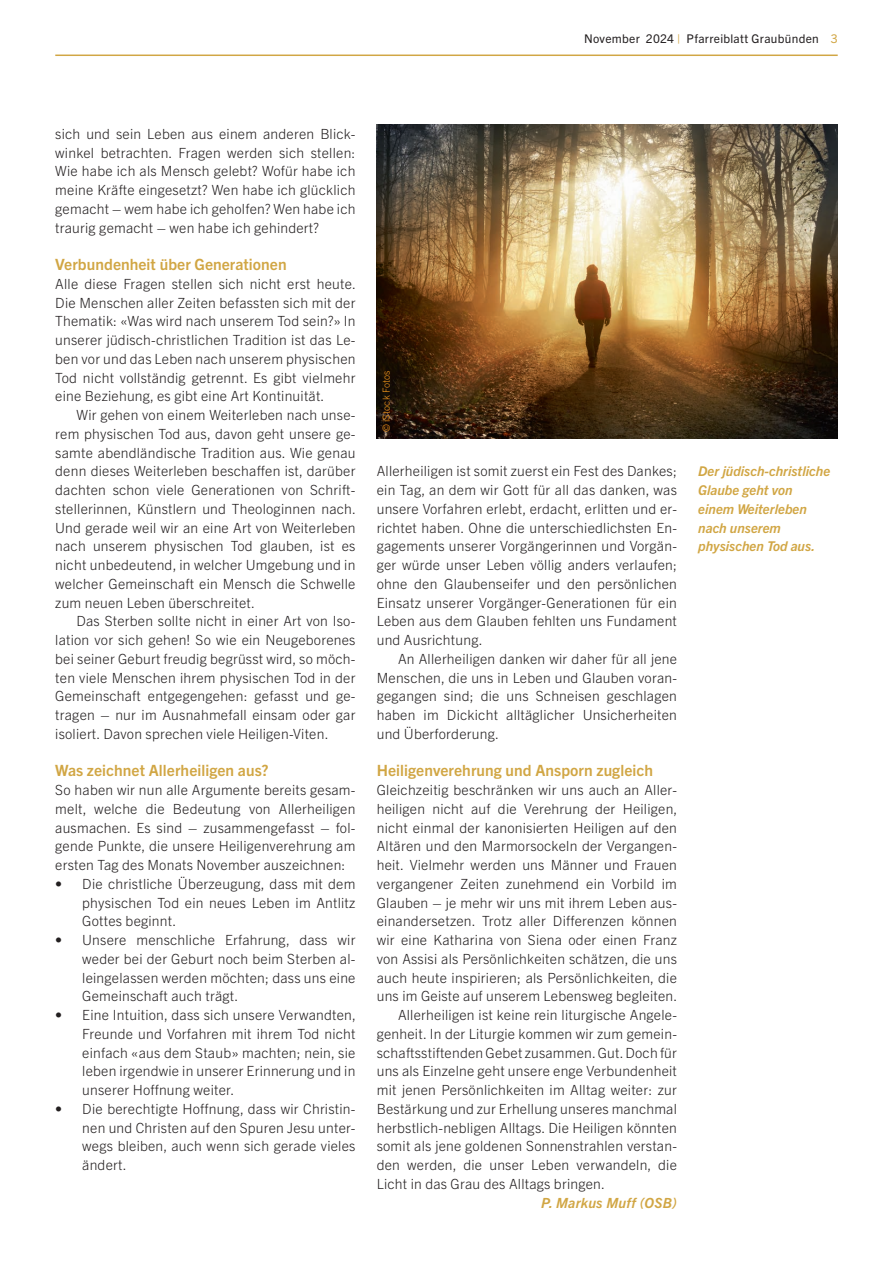
<style>
.page{position:relative;width:893px;height:1263px;background:#fff}
.page>*{position:absolute;margin:0;border:0;box-sizing:border-box;transform-origin:0 0}
.t1{font:700 15.6px "Trade Gothic Next LT Pro";letter-spacing:.005em;color:#d1a644}
.t2{font:300 14.1px/18.8px "Trade Gothic Next LT Pro";letter-spacing:.015em;color:#231f20;text-align:justify}
.t3{font:italic 700 14.1px "Trade Gothic Next LT Pro";letter-spacing:.015em;color:#d1a644}
.t4{font:italic 700 13.5px/18.8px "Trade Gothic Next LT Pro";color:#d1a644}
.t5{font:12px "Trade Gothic Next LT Pro";letter-spacing:.025em;color:#231f20}
.t6{font:300 9.75px "Trade Gothic Next LT Pro";letter-spacing:.015em;color:#f89a1c}
.s1{color:#d1a644}
</style>
<div class="page">
<hr style="left:55px;top:55px;width:783px;height:1px;background:#d1a644">
<img style="left:377px;top:125px;width:461px;height:314px">
<p class="t5" style="left:584px;top:31px;width:255px">November 2024 <span class="s1">|</span> Pfarreiblatt Graubünden <span class="s1">3</span></p>
<p class="t2" style="left:55px;top:123px;width:302px">sich und sein Leben aus einem anderen Blick&shy;winkel betrachten. Fragen werden sich stellen:<br>Wie habe ich als Mensch gelebt? Wofür habe ich meine Kräfte eingesetzt? Wen habe ich glücklich gemacht – wem habe ich geholfen? Wen habe ich traurig gemacht – wen habe ich gehindert?</p>
<p class="t1" style="left:55px;top:253px;width:233px">Verbundenheit über Generationen</p>
<p class="t2" style="left:55px;top:273px;width:302px">Alle diese Fragen stellen sich nicht erst heute.<br>Die Menschen aller Zeiten befassten sich mit der Thematik: «Was wird nach unserem Tod sein?» In unserer jüdisch-christlichen Tradition ist das Le&shy;ben vor und das Leben nach unserem physischen Tod nicht vollständig getrennt. Es gibt vielmehr eine Beziehung, es gibt eine Art Kontinuität.</p>
<p class="t2" style="left:55px;top:405px;width:302px;text-indent:21px">Wir gehen von einem Weiterleben nach unse&shy;rem physischen Tod aus, davon geht unsere ge&shy;samte abendländische Tradition aus. Wie genau denn dieses Weiterleben beschaffen ist, darüber dachten schon viele Generationen von Schrift&shy;stellerinnen, Künstlern und Theologinnen nach.<br>Und gerade weil wir an eine Art von Weiterleben nach unserem physischen Tod glauben, ist es nicht unbedeutend, in welcher Umgebung und in welcher Gemeinschaft ein Mensch die Schwelle zum neuen Leben überschreitet.</p>
<p class="t2" style="left:55px;top:611px;width:302px;text-indent:21px">Das Sterben sollte nicht in einer Art von Iso&shy;lation vor sich gehen! So wie ein Neugeborenes bei seiner Geburt freudig begrüsst wird, so möch&shy;ten viele Menschen ihrem physischen Tod in der Gemeinschaft entgegengehen: gefasst und ge&shy;tragen – nur im Ausnahmefall einsam oder gar isoliert. Davon sprechen viele Heiligen-Viten.</p>
<p class="t1" style="left:55px;top:760px;width:215px">Was zeichnet Allerheiligen aus?</p>
<p class="t2" style="left:55px;top:780px;width:302px">So haben wir nun alle Argumente bereits gesam&shy;melt, welche die Bedeutung von Allerheiligen ausmachen. Es sind – zusammengefasst – fol&shy;gende Punkte, die unsere Heiligenverehrung am ersten Tag des Monats November auszeichnen:</p>
<p class="t2" style="left:82px;top:873px;width:275px;text-indent:-27px">• Die christliche Überzeugung, dass mit dem physischen Tod ein neues Leben im Antlitz Gottes beginnt.</p>
<p class="t2" style="left:82px;top:930px;width:275px;text-indent:-27px">• Unsere menschliche Erfahrung, dass wir weder bei der Geburt noch beim Sterben al&shy;leingelassen werden möchten; dass uns eine Gemeinschaft auch trägt.</p>
<p class="t2" style="left:82px;top:1005px;width:275px;text-indent:-27px">• Eine Intuition, dass sich unsere Verwandten, Freunde und Vorfahren mit ihrem Tod nicht einfach «aus dem Staub» machten; nein, sie leben irgendwie in unserer Erinnerung und in unserer Hoffnung weiter.</p>
<p class="t2" style="left:82px;top:1098px;width:275px;text-indent:-27px">• Die berechtigte Hoffnung, dass wir Christin&shy;nen und Christen auf den Spuren Jesu unter&shy;wegs bleiben, auch wenn sich gerade vieles ändert.</p>
<p class="t6" style="left:380px;top:432px;width:64px;rotate:-90deg">© iStock Fotos</p>
<p class="t2" style="left:377px;top:461px;width:302px">Allerheiligen ist somit zuerst ein Fest des Dankes; ein Tag, an dem wir Gott für all das danken, was unsere Vorfahren erlebt, erdacht, erlitten und er&shy;richtet haben. Ohne die unterschiedlichsten En&shy;gagements unserer Vorgängerinnen und Vorgän&shy;ger würde unser Leben völlig anders verlaufen; ohne den Glaubenseifer und den persönlichen Einsatz unserer Vorgänger-Generationen für ein Leben aus dem Glauben fehlten uns Fundament und Ausrichtung.</p>
<p class="t2" style="left:377px;top:648px;width:302px;text-indent:21px">An Allerheiligen danken wir daher für all jene Menschen, die uns in Leben und Glauben voran&shy;gegangen sind; die uns Schneisen geschlagen haben im Dickicht alltäglicher Unsicherheiten und Überforderung.</p>
<p class="t1" style="left:377px;top:760px;width:278px">Heiligenverehrung und Ansporn zugleich</p>
<p class="t2" style="left:377px;top:780px;width:302px">Gleichzeitig beschränken wir uns auch an Aller-</p>
<p class="t2" style="left:377px;top:798px;width:302px">heiligen nicht auf die Verehrung der Heiligen,</p>
<p class="t2" style="left:377px;top:817px;width:302px">nicht einmal der kanonisierten Heiligen auf den</p>
<p class="t2" style="left:377px;top:836px;width:302px">Altären und den Marmorsockeln der Vergangen-</p>
<p class="t2" style="left:377px;top:855px;width:302px">heit. Vielmehr werden uns Männer und Frauen</p>
<p class="t2" style="left:377px;top:873px;width:302px">vergangener Zeiten zunehmend ein Vorbild im</p>
<p class="t2" style="left:377px;top:892px;width:302px">Glauben – je mehr wir uns mit ihrem Leben aus-</p>
<p class="t2" style="left:377px;top:911px;width:302px">einandersetzen. Trotz aller Differenzen können</p>
<p class="t2" style="left:377px;top:930px;width:302px">wir eine Katharina von Siena oder einen Franz</p>
<p class="t2" style="left:377px;top:948px;width:302px">von Assisi als Persönlichkeiten schätzen, die uns</p>
<p class="t2" style="left:377px;top:967px;width:302px">auch heute inspirieren; als Persönlichkeiten, die</p>
<p class="t2" style="left:377px;top:986px;width:302px">uns im Geiste auf unserem Lebensweg begleiten.</p>
<p class="t2" style="left:398px;top:1005px;width:280px">Allerheiligen ist keine rein liturgische Angele-</p>
<p class="t2" style="left:377px;top:1023px;width:302px">genheit. In der Liturgie kommen wir zum gemein-</p>
<p class="t2" style="left:377px;top:1042px;width:302px">schaftsstiftenden Gebet zusammen. Gut. Doch für</p>
<p class="t2" style="left:377px;top:1061px;width:302px">uns als Einzelne geht unsere enge Verbundenheit</p>
<p class="t2" style="left:377px;top:1080px;width:302px">mit jenen Persönlichkeiten im Alltag weiter: zur</p>
<p class="t2" style="left:377px;top:1098px;width:302px">Bestärkung und zur Erhellung unseres manchmal</p>
<p class="t2" style="left:377px;top:1117px;width:302px">herbstlich-nebligen Alltags. Die Heiligen könnten</p>
<p class="t2" style="left:377px;top:1136px;width:302px">somit als jene goldenen Sonnenstrahlen verstan-</p>
<p class="t2" style="left:377px;top:1155px;width:302px">den werden, die unser Leben verwandeln, die</p>
<p class="t2" style="left:377px;top:1173px;width:230px">Licht in das Grau des Alltags bringen.</p>
<p class="t3" style="left:541px;top:1193px;width:137px">P. Markus Muff (OSB)</p>
<p class="t4" style="left:698px;top:461px;width:133px">Der jüdisch-christliche<br>Glaube geht von einem Weiterleben nach unserem physischen Tod aus.</p>
</div>
